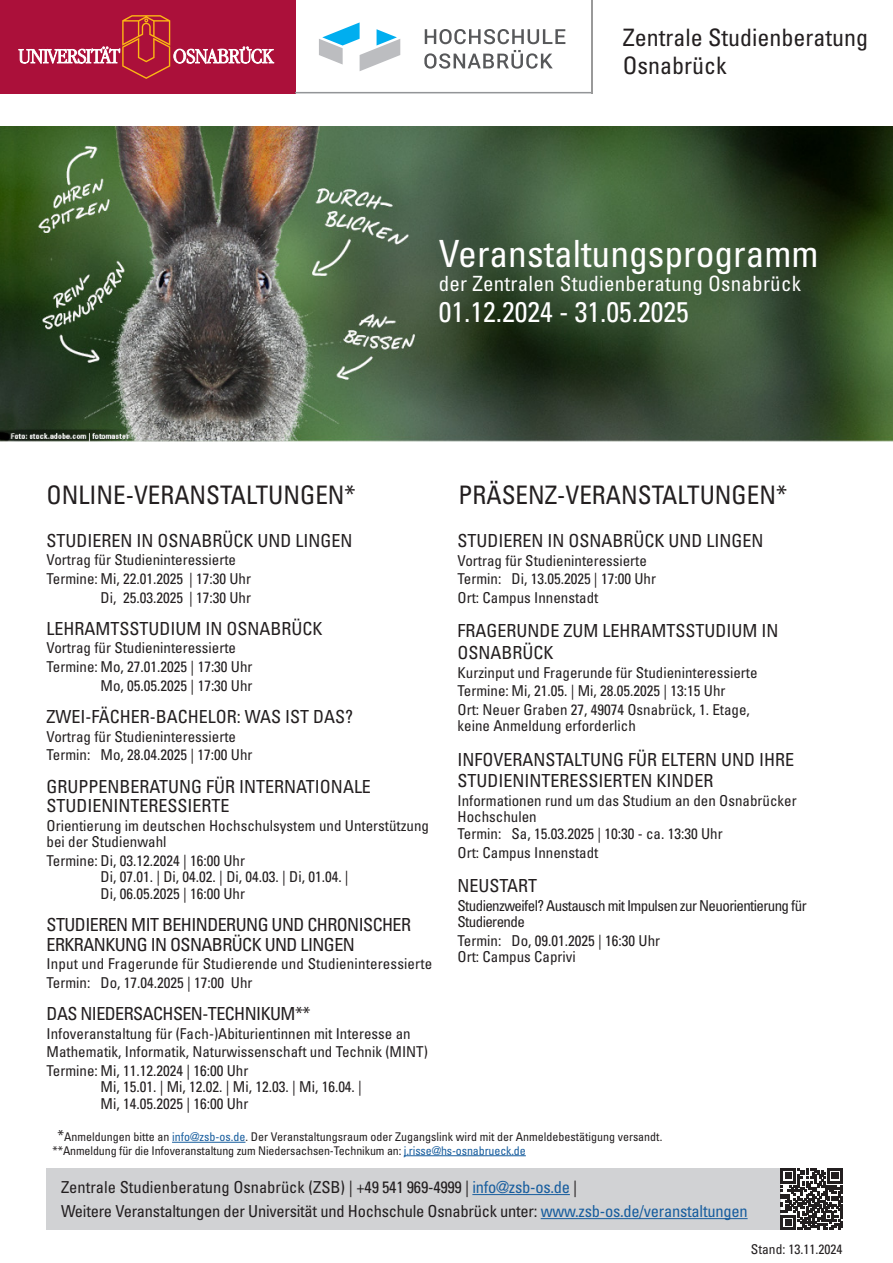
<style>
.page{position:relative;width:893px;height:1263px;background:#fff}
.page>*{position:absolute;margin:0;border:0;box-sizing:border-box;transform-origin:0 0}
.t1{font:condensed 37.5px "Univers LT Pro";color:#fff}
.t2{font:condensed 28.5px "Univers LT Pro";color:#fff}
.Überschrift_1b{font:condensed 25.5px "Univers LT Pro";color:#231f20}
.Überschrift_1{font:condensed 25.5px "Univers LT Pro";color:#231f20}
.t3{font:condensed 24px/28.8px "Univers LT Pro";color:#231f20}
.t4{font:condensed 21px "Univers LT Pro";letter-spacing:.01em;color:#fff}
.Überschrift_2{font:condensed 18px/19.5px "Univers LT Pro";color:#231f20}
.Überschrift_2_rechts{font:condensed 18px/21.6px "Univers LT Pro";color:#231f20}
.Überschrift_2-2{font:condensed 18px/19.5px "Univers LT Pro";letter-spacing:-.03em;color:#231f20}
.t5{font:condensed 16.5px "Univers LT Pro";letter-spacing:-.015em;color:#231f20}
.Überschrift_2_unten{font:condensed 15px/16.5px "Univers LT Pro";color:#231f20}
.Thema{font:condensed 15px/16.5px "Univers LT Pro";color:#231f20}
.Thema-2{font:condensed 15px/16.5px "Univers LT Pro";letter-spacing:-.04em;color:#231f20}
.t6{font:condensed 13.5px "Univers LT Pro";color:#231f20}
.Überschrift_2_unten-2{font:condensed 12px/13.5px "Univers LT Pro";color:#231f20}
.s1{font-size:15px}
.s2{color:#175d9e}
</style>
<div class="page">
<div style="left:0;top:1px;width:295px;height:92px;background:#ab103a"></div>
<svg style="left:19px;top:15px;width:255px;height:64px"></svg>
<svg style="left:295px;top:1px;width:296px;height:92px"></svg>
<div style="left:46px;top:1168px;width:796px;height:62px;background:#d1d2d4"></div>
<hr style="left:472px;top:1194px;width:98px;height:1px;background:#175d9e">
<hr style="left:541px;top:1218px;width:207px;height:1px;background:#175d9e">
<img style="left:0;top:127px;width:893px;height:315px">
<hr style="left:172px;top:1142px;width:73px;height:1px;background:#175d9e">
<hr style="left:404px;top:1155px;width:122px;height:1px;background:#175d9e">
<hr style="left:591px;top:0;width:2px;height:93px;background:#999">
<svg style="left:781px;top:1168px;width:61px;height:62px;background:#656263"></svg>
<p class="t3" style="left:623px;top:22px;width:247px">Zentrale Studienberatung<br>Osnabrück</p>
<p class="t1" style="left:439px;top:230px;width:381px">Veranstaltungsprogramm</p>
<p class="t4" style="left:439px;top:270px;width:364px">der Zentralen Studienberatung Osnabrück</p>
<p class="t2" style="left:439px;top:294px;width:251px">01.12.2024 - 31.05.2025</p>
<p class="Überschrift_1" style="left:47px;top:479px;width:311px">ONLINE-VERANSTALTUNGEN*</p>
<p class="Überschrift_1b" style="left:459px;top:479px;width:330px">PRÄSENZ-VERANSTALTUNGEN*</p>
<p class="Überschrift_2_rechts" style="left:458px;top:530px;width:308px">STUDIEREN IN OSNABRÜCK UND LINGEN</p>
<p class="Thema" style="left:458px;top:552px;width:191px">Vortrag für Studieninteressierte</p>
<p class="Überschrift_2_unten" style="left:458px;top:571px;width:200px">Termin: Di, 13.05.2025 | 17:00 Uhr</p>
<p class="Überschrift_2_unten" style="left:458px;top:589px;width:142px">Ort: Campus Innenstadt</p>
<p class="Überschrift_2_rechts" style="left:458px;top:620px;width:322px">FRAGERUNDE ZUM LEHRAMTSSTUDIUM IN<br>OSNABRÜCK</p>
<p class="Thema" style="left:458px;top:664px;width:301px">Kurzinput und Fragerunde für Studieninteressierte</p>
<p class="Überschrift_2_unten" style="left:458px;top:682px;width:269px">Termine: Mi, 21.05. | Mi, 28.05.2025 | 13:15 Uhr</p>
<p class="Überschrift_2_unten" style="left:458px;top:701px;width:294px">Ort: Neuer Graben 27, 49074 Osnabrück, 1. Etage, keine Anmeldung erforderlich</p>
<p class="Überschrift_2_rechts" style="left:458px;top:748px;width:338px">INFOVERANSTALTUNG FÜR ELTERN UND IHRE<br>STUDIENINTERESSIERTEN KINDER</p>
<p class="Überschrift_2_unten" style="left:458px;top:792px;width:341px">Informationen rund um das Studium an den Osnabrücker<br>Hochschulen<br>Termin: Sa, 15.03.2025 | 10:30 - ca. 13:30 Uhr</p>
<p class="Überschrift_2_unten" style="left:458px;top:844px;width:142px">Ort: Campus Innenstadt</p>
<p class="Überschrift_2_rechts" style="left:458px;top:874px;width:81px">NEUSTART</p>
<p class="Thema-2" style="left:458px;top:897px;width:351px">Studienzweifel? Austausch mit Impulsen zur Neuorientierung für<br>Studierende</p>
<p class="Überschrift_2_unten" style="left:458px;top:932px;width:204px">Termin: Do, 09.01.2025 | 16:30 Uhr<br>Ort: Campus Caprivi</p>
<p class="Überschrift_2" style="left:47px;top:530px;width:308px">STUDIEREN IN OSNABRÜCK UND LINGEN</p>
<p class="Thema" style="left:47px;top:551px;width:191px">Vortrag für Studieninteressierte</p>
<p class="Überschrift_2_unten" style="left:47px;top:570px;width:206px">Termine: Mi, 22.01.2025 | 17:30 Uhr</p>
<p class="Überschrift_2_unten" style="left:101px;top:589px;width:152px">Di, 25.03.2025 | 17:30 Uhr</p>
<p class="Überschrift_2" style="left:47px;top:618px;width:278px">LEHRAMTSSTUDIUM IN OSNABRÜCK</p>
<p class="Thema" style="left:47px;top:640px;width:191px">Vortrag für Studieninteressierte</p>
<p class="Überschrift_2_unten" style="left:47px;top:658px;width:208px">Termine: Mo, 27.01.2025 | 17:30 Uhr</p>
<p class="Überschrift_2_unten" style="left:101px;top:677px;width:154px">Mo, 05.05.2025 | 17:30 Uhr</p>
<p class="Überschrift_2" style="left:47px;top:707px;width:308px">ZWEI-FÄCHER-BACHELOR: WAS IST DAS?</p>
<p class="Thema" style="left:47px;top:728px;width:191px">Vortrag für Studieninteressierte</p>
<p class="Überschrift_2_unten" style="left:47px;top:746px;width:207px">Termin: Mo, 28.04.2025 | 17:00 Uhr</p>
<p class="Überschrift_2" style="left:47px;top:776px;width:326px">GRUPPENBERATUNG FÜR INTERNATIONALE<br>STUDIENINTERESSIERTE</p>
<p class="Thema" style="left:47px;top:817px;width:384px">Orientierung im deutschen Hochschulsystem und Unterstützung bei der Studienwahl</p>
<p class="Überschrift_2_unten" style="left:101px;top:852px;width:250px;text-indent:-54px">Termine: Di, 03.12.2024 | 16:00 Uhr<br>Di, 07.01. | Di, 04.02. | Di, 04.03. | Di, 01.04. |<br>Di, 06.05.2025 | 16:00 Uhr</p>
<p class="Überschrift_2-2" style="left:47px;top:915px;width:366px">STUDIEREN MIT BEHINDERUNG UND CHRONISCHER<br>ERKRANKUNG IN OSNABRÜCK UND LINGEN</p>
<p class="Thema" style="left:47px;top:955px;width:387px">Input und Fragerunde für Studierende und Studieninteressierte</p>
<p class="Überschrift_2_unten" style="left:47px;top:974px;width:207px">Termin: Do, 17.04.2025 | 17:00 Uhr</p>
<p class="Überschrift_2-2" style="left:47px;top:1004px;width:265px">DAS NIEDERSACHSEN-TECHNIKUM**</p>
<p class="Thema" style="left:47px;top:1025px;width:366px">Infoveranstaltung für (Fach-)Abiturientinnen mit Interesse an</p>
<p class="Thema" style="left:47px;top:1043px;width:383px">Mathematik, Informatik, Naturwissenschaft und Technik (MINT)</p>
<p class="Überschrift_2_unten" style="left:101px;top:1062px;width:263px;text-indent:-54px">Termine: Mi, 11.12.2024 | 16:00 Uhr<br>Mi, 15.01. | Mi, 12.02. | Mi, 12.03. | Mi, 16.04. |<br>Mi, 14.05.2025 | 16:00 Uhr</p>
<p class="Überschrift_2_unten-2" style="left:53px;top:1130px;width:611px;text-indent:5px"><span class="s1">*</span>Anmeldungen bitte an <span class="s2">info@zsb-os.de</span>. Der Veranstaltungsraum oder Zugangslink wird mit der Anmeldebestätigung versandt. **Anmeldung für die Infoveranstaltung zum Niedersachsen-Technikum an: <span class="s2">j.risse@hs-osnabrueck.de</span></p>
<p class="t5" style="left:61px;top:1176px;width:518px">Zentrale Studienberatung Osnabrück (ZSB) | +49 541 969-4999 | <span class="s2">info@zsb-os.de</span> |</p>
<p class="t5" style="left:61px;top:1201px;width:688px">Weitere Veranstaltungen der Universität und Hochschule Osnabrück unter: <span class="s2">www.zsb-os.de/veranstaltungen</span></p>
<p class="t6" style="left:751px;top:1240px;width:93px">Stand: 13.11.2024</p>
</div>
